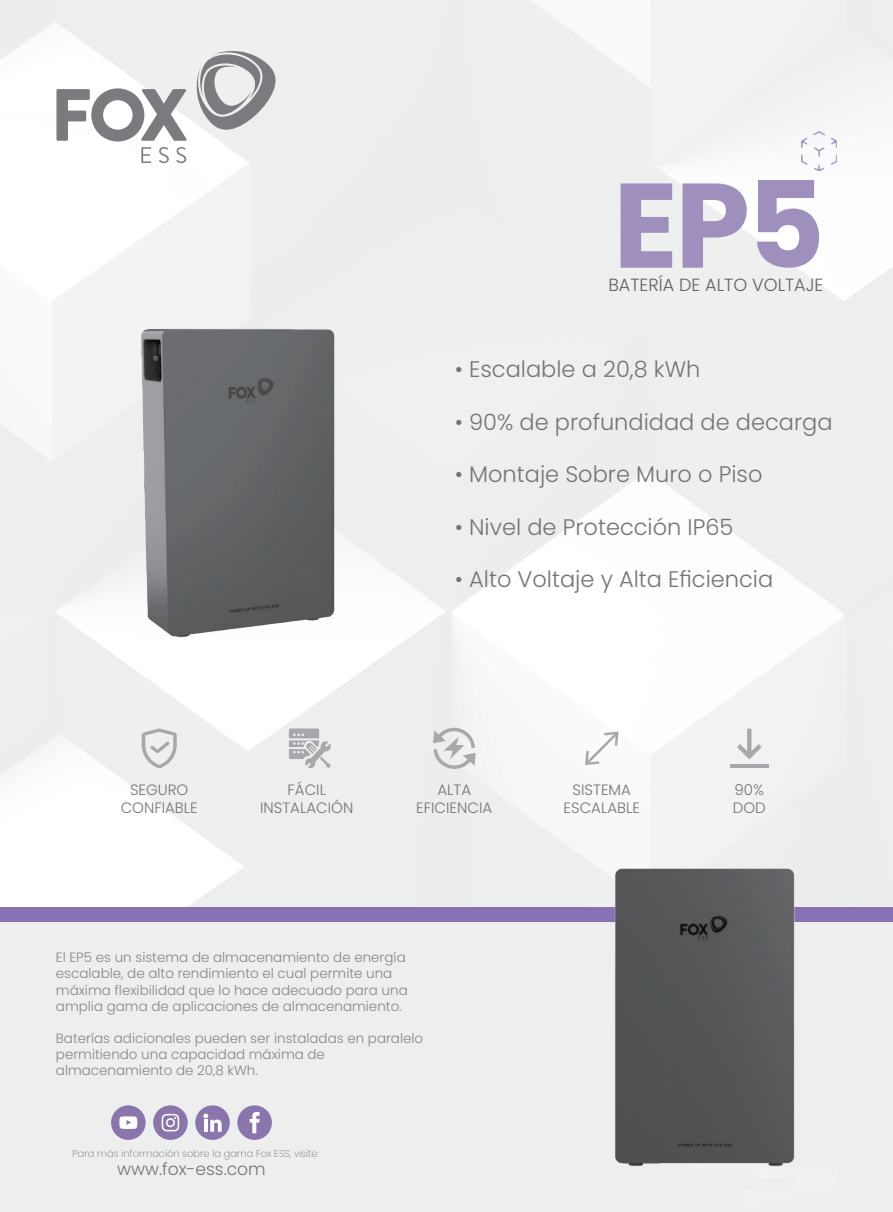
<style>
.page{position:relative;width:893px;height:1212px;background:#fff}
.page>*{position:absolute;margin:0;border:0;box-sizing:border-box;transform-origin:0 0}
.t1{font:700 120px "Poppins";color:#9e8fbc}
.t2{font:300 22.5px "Poppins";color:#737477}
.t3{font:300 17.7px "Poppins";color:#626165}
.t4{font:300 17.1px "Poppins";color:#737477}
.t5{font:300 15px/18px "Poppins";color:#737477;text-align:center}
.t6{font:300 13.5px/16.2px "Poppins";color:#858689}
.t7{font:200 9.75px "Poppins";color:#737477}
</style>
<div class="page">
<div style="left:0;top:914px;width:893px;height:298px;background:#edeeee"></div>
<div style="left:0;top:907px;width:893px;height:14px;background:#8672b4"></div>
<div style="left:195px;top:1105px;width:35px;height:35px;background:#8a76ad;border-radius:50%"></div>
<svg style="left:203px;top:1113px;width:19px;height:19px"></svg>
<div style="left:111px;top:1105px;width:35px;height:35px;background:#8a76ad;border-radius:50%"></div>
<svg style="left:119px;top:1116px;width:18px;height:13px"></svg>
<div style="left:237px;top:1105px;width:35px;height:35px;background:#8a76ad;border-radius:50%"></div>
<svg style="left:250px;top:1112px;width:10px;height:21px"></svg>
<div style="left:153px;top:1105px;width:35px;height:35px;background:#8a76ad;border-radius:50%"></div>
<svg style="left:162px;top:1114px;width:17px;height:17px"></svg>
<img style="left:802px;top:131px;width:35px;height:39px">
<svg style="left:56px;top:88px;width:131px;height:53px"></svg>
<svg style="left:141px;top:147px;width:10px;height:16px"></svg>
<svg style="left:159px;top:147px;width:10px;height:16px"></svg>
<svg style="left:176px;top:147px;width:10px;height:16px"></svg>
<svg style="left:194px;top:48px;width:90px;height:91px;background:#c4c6c7"></svg>
<svg style="left:433px;top:727px;width:43px;height:43px"></svg>
<svg style="left:585px;top:731px;width:33px;height:34px"></svg>
<svg style="left:289px;top:728px;width:42px;height:40px;background:#c7c9cb"></svg>
<svg style="left:142px;top:728px;width:35px;height:40px"></svg>
<hr style="left:730px;top:765px;width:38px;height:3px;background:#a6a8ab">
<svg style="left:737px;top:729px;width:25px;height:30px"></svg>
<img style="left:123px;top:302px;width:226px;height:336px">
<img style="left:576px;top:814px;width:261px;height:352px">
<h1 class="t1" style="left:613px;top:156px;width:213px">EP5</h1>
<h3 class="t3" style="left:608px;top:275px;width:217px">BATERÍA DE ALTO VOLTAJE</h3>
<h2 class="t2" style="left:455px;top:356px;width:247px">• Escalable a 20,8 kWh</h2>
<h2 class="t2" style="left:455px;top:409px;width:379px">• 90% de profundidad de decarga</h2>
<h2 class="t2" style="left:455px;top:461px;width:309px">• Montaje Sobre Muro o Piso</h2>
<h2 class="t2" style="left:455px;top:514px;width:280px">• Nivel de Protección IP65</h2>
<h2 class="t2" style="left:455px;top:566px;width:320px">• Alto Voltaje y Alta Eficiencia</h2>
<p class="t5" style="left:260px;top:781px;width:95px">FÁCIL<br>INSTALACIÓN</p>
<p class="t5" style="left:121px;top:781px;width:79px">SEGURO<br>CONFIABLE</p>
<p class="t5" style="left:733px;top:781px;width:34px;text-align:left">90%<br>DOD</p>
<p class="t5" style="left:416px;top:781px;width:77px">ALTA<br>EFICIENCIA</p>
<p class="t5" style="left:564px;top:781px;width:78px">SISTEMA<br>ESCALABLE</p>
<p class="t6" style="left:56px;top:949px;width:353px">El EP5 es un sistema de almacenamiento de energía escalable, de alto rendimiento el cual permite una máxima flexibilidad que lo hace adecuado para una amplia gama de aplicaciones de almacenamiento.</p>
<p class="t6" style="left:56px;top:1030px;width:369px">Baterías adicionales pueden ser instaladas en paralelo permitiendo una capacidad máxima de almacenamiento de 20,8 kWh.</p>
<p class="t7" style="left:73px;top:1148px;width:248px">Para más información sobre la gama Fox ESS, visite:</p>
<p class="t4" style="left:117px;top:1159px;width:150px">www.fox-ess.com</p>
</div>
